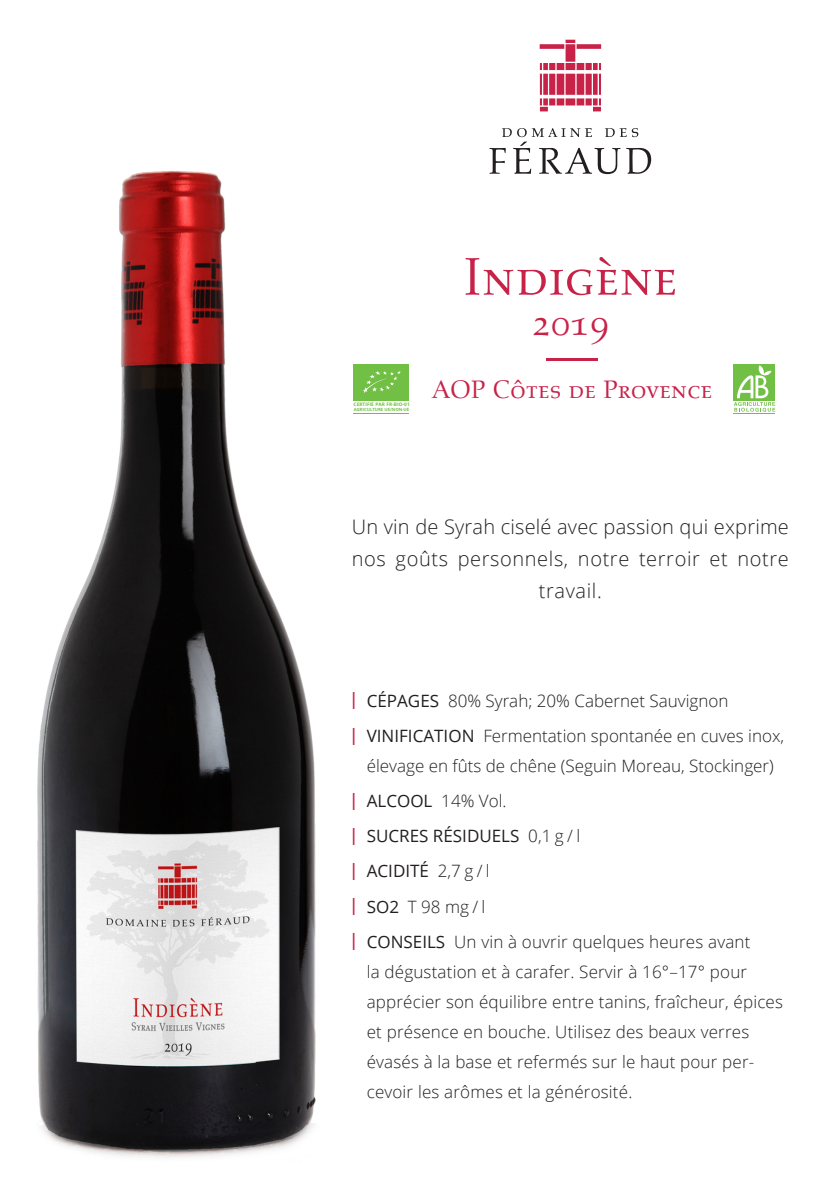
<style>
.page{position:relative;width:840px;height:1191px;background:#fff}
.page>*{position:absolute;margin:0;border:0;box-sizing:border-box;transform-origin:0 0}
.t1{font:54px "Aldus Roman SC";letter-spacing:.01em;color:#c82249}
.t2{font:38px "Aldus Roman SC";color:#c82249}
.t3{font:26px "Aldus Roman SC";letter-spacing:.01em;color:#c82249}
.t4{font:300 20px/32px "Open Sans";letter-spacing:.03em;color:#231f20;text-align:center}
.t5{font:300 17px/30px "Open Sans";letter-spacing:.01em;color:#231f20;text-align:center}
.t6{font:17px "Open Sans";color:#231f20}
.t7{font:700 4.8px "Open Sans";letter-spacing:.01em;color:#71bf44}
.t8{font:700 4.4px "Open Sans";letter-spacing:-.005em;color:#71bf44}
.s1{font-weight:600;color:#c82249}
.s2{font-weight:400}
.s3{font-weight:300}
</style>
<div class="page">
<svg style="left:489px;top:128px;width:161px;height:46px"></svg>
<svg style="left:539px;top:40px;width:61px;height:71px"></svg>
<hr style="left:546px;top:359px;width:51px;height:2px;background:#c82249">
<div style="left:354px;top:364px;width:55px;height:36px;background:#71bf44"></div>
<svg style="left:363px;top:371px;width:38px;height:22px"></svg>
<hr style="left:354px;top:413px;width:55px;height:1px;background:#71bf44">
<div style="left:733px;top:364px;width:41px;height:36px;background:#71bf44"></div>
<svg style="left:733px;top:365px;width:41px;height:47px"></svg>
<hr style="left:733px;top:413px;width:41px;height:1px;background:#71bf44">
<img style="left:37px;top:171px;width:279px;height:987px">
<p class="t7" style="left:353px;top:401px;width:58px">CERTIFIÉ PAR FR-BIO-01</p>
<p class="t8" style="left:354px;top:406px;width:57px">AGRICULTURE UE/NON-UE</p>
<p class="t1" style="left:463px;top:246px;width:215px">Indigène</p>
<p class="t2" style="left:531px;top:301px;width:79px">2019</p>
<p class="t3" style="left:431px;top:375px;width:282px">AOP Côtes de Provence</p>
<p class="t4" style="left:351px;top:510px;width:438px">Un vin de Syrah ciselé avec passion qui exprime nos goûts personnels, notre terroir et notre travail.</p>
<p class="t5" style="left:349px;top:685px;width:381px"><span class="s1">|</span> <span class="s2">CÉPAGES</span> 80% Syrah; 20% Cabernet Sauvignon</p>
<p class="t5" style="left:349px;top:720px;width:436px"><span class="s1">|</span> <span class="s2">VINIFICATION</span> Fermentation spontanée en cuves inox, élevage en fûts de chêne (Seguin Moreau, Stockinger)</p>
<p class="t5" style="left:349px;top:785px;width:159px"><span class="s1">|</span> <span class="s2">ALCOOL</span> 14% Vol.</p>
<p class="t6" style="left:349px;top:824px;width:232px"><span class="s1">|</span> SUCRES RÉSIDUELS <span class="s3">0,1 g / l</span></p>
<p class="t6" style="left:349px;top:859px;width:142px"><span class="s1">|</span> ACIDITÉ <span class="s3">2,7 g / l</span></p>
<p class="t5" style="left:349px;top:891px;width:138px"><span class="s1">|</span> <span class="s2">SO2</span> T 98 mg / l</p>
<p class="t5" style="left:366px;top:926px;width:417px;text-align:left;text-indent:-18px"><span class="s1">|</span> <span class="s2">CONSEILS</span> Un vin à ouvrir quelques heures avant<br>la dégustation et à carafer. Servir à 16°–17° pour apprécier son équilibre entre tanins, fraîcheur, épices et présence en bouche. Utilisez des beaux verres évasés à la base et refermés sur le haut pour per&shy;cevoir les arômes et la générosité.</p>
</div>
